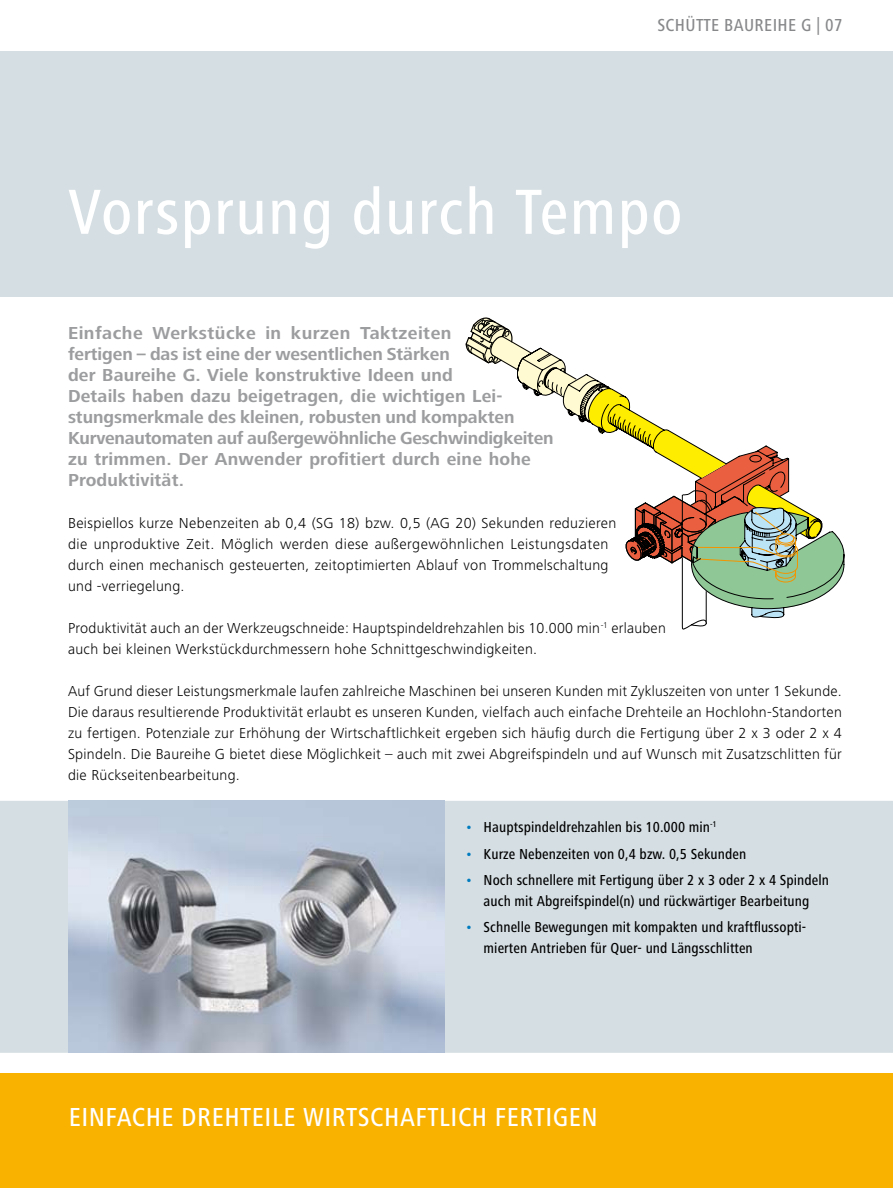
<style>
.page{position:relative;width:893px;height:1188px;background:#fff}
.page>*{position:absolute;margin:0;border:0;box-sizing:border-box;transform-origin:0 0}
.t1{font:500 condensed 66px "Frutiger Next LT";letter-spacing:.02em;color:#fff}
.t2{font:500 condensed 27px "Frutiger Next LT";letter-spacing:.02em;color:#fff}
.t3{font:700 18px/21px "Frutiger Next LT";letter-spacing:.01em;color:#9c9d9f}
.t4{font:500 condensed 18px "Frutiger Next LT";letter-spacing:.02em;color:#87888a}
.t5{font:300 15px/21px "Frutiger Next LT";letter-spacing:.02em;color:#000}
.t6{font:500 condensed 15px/21px "Frutiger Next LT";letter-spacing:.005em;color:#000;text-align:center}
.s1{color:#007cbf}
</style>
<div class="page">
<svg style="left:466px;top:317px;width:378px;height:312px"></svg>
<div style="left:0;top:1074px;width:893px;height:114px;background:#f9b200"></div>
<div style="left:0;top:51px;width:893px;height:246px;background:#d5dee3"></div>
<div style="left:0;top:801px;width:893px;height:252px;background:#d5dee3"></div>
<img style="left:68px;top:801px;width:376px;height:252px">
<p class="t4" style="left:657px;top:15px;width:187px">Schütte BAUREIHE G | 07</p>
<h1 class="t1" style="left:68px;top:175px;width:616px">Vorsprung durch Tempo</h1>
<p class="t3" style="left:68px;top:322px;width:487px">Einfache Werkstücke in kurzen Taktzeiten<br>fertigen – das ist eine der wesentlichen Stärken<br>der Baureihe G. Viele konstruktive Ideen und<br>Details haben dazu beigetragen, die wichtigen Lei&shy;stungsmerkmale des kleinen, robusten und kompakten Kurvenautomaten auf außergewöhnliche Geschwindigkeiten zu trimmen. Der Anwender profitiert durch eine hohe Produktivität.</p>
<p class="t5" style="left:68px;top:512px;width:550px">Beispiellos kurze Nebenzeiten ab 0,4 (SG 18) bzw. 0,5 (AG 20) Sekunden reduzieren die unproduktive Zeit. Möglich werden diese außergewöhnlichen Leistungsdaten durch einen mechanisch gesteuerten, zeitoptimierten Ablauf von Trommelschaltung und -verriegelung.</p>
<p class="t5" style="left:68px;top:617px;width:599px">Produktivität auch an der Werkzeugschneide: Hauptspindeldrehzahlen bis 10.000 min<sup>-1</sup> erlauben auch bei kleinen Werkstückdurchmessern hohe Schnittgeschwindigkeiten.</p>
<p class="t5" style="left:68px;top:680px;width:775px;text-align:justify">Auf Grund dieser Leistungsmerkmale laufen zahlreiche Maschinen bei unseren Kunden mit Zykluszeiten von unter 1 Sekunde.<br>Die daraus resultierende Produktivität erlaubt es unseren Kunden, vielfach auch einfache Drehteile an Hochlohn-Standorten zu fertigen. Potenziale zur Erhöhung der Wirtschaftlichkeit ergeben sich häufig durch die Fertigung über 2 x 3 oder 2 x 4<br>Spindeln. Die Baureihe G bietet diese Möglichkeit – auch mit zwei Abgreifspindeln und auf Wunsch mit Zusatzschlitten für die Rückseitenbearbeitung.</p>
<p class="t6" style="left:466px;top:817px;width:252px"><span class="s1">•</span> Hauptspindeldrehzahlen bis 10.000 min<sup>-1</sup></p>
<p class="t6" style="left:466px;top:843px;width:282px"><span class="s1">•</span> Kurze Nebenzeiten von 0,4 bzw. 0,5 Sekunden</p>
<p class="t6" style="left:466px;top:869px;width:365px"><span class="s1">•</span> Noch schnellere mit Fertigung über 2 x 3 oder 2 x 4 Spindeln auch mit Abgreifspindel(n) und rückwärtiger Bearbeitung</p>
<p class="t6" style="left:484px;top:917px;width:324px;text-align:left;text-indent:-18px"><span class="s1">•</span> Schnelle Bewegungen mit kompakten und kraftflussopti&shy;mierten Antrieben für Quer- und Längsschlitten</p>
<h2 class="t2" style="left:69px;top:1102px;width:530px">ei nfache Drehtei le wirtschaftlich fertig en</h2>
</div>
